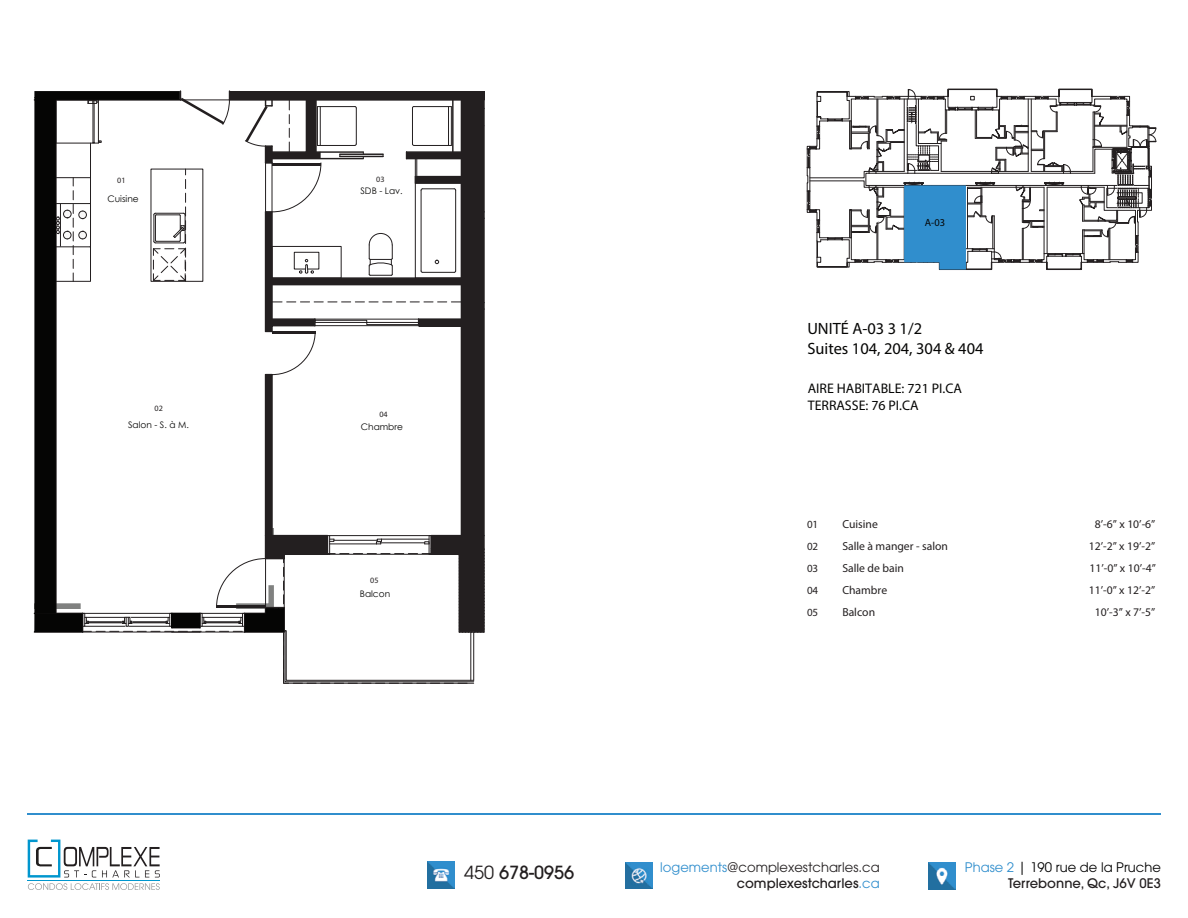
<style>
.page{position:relative;width:1188px;height:918px;background:#fff}
.page>*{position:absolute;margin:0;border:0;box-sizing:border-box;transform-origin:0 0}
.t1{font:500 18px "ITC Avant Garde Pro";color:#231f20}
.t2{font:16.35px/19.6px "Avant Garde";color:#050504}
.t3{font:600 13.95px/16.6px "Avant Garde";color:#050504}
.t4{font:13.2px/15.8px "ITC Avant Garde Pro";color:#231f20;text-align:right}
.t5{font:500 13.2px/15.8px "ITC Avant Garde Pro";color:#231f20;text-align:right}
.t6{font:500 11.7px "Avant Garde";color:#231f20}
.t7{font:500 10.95px/21.9px "Avant Garde";color:#231f20;text-align:justify}
.t8{font:600 10.5px "Avant Garde";color:#050504}
.t9{font:9px "Century Gothic";color:#050504}
.t10{font:500 8.1px "Avant Garde";color:#231f20}
.s1{font-weight:600}
.s2{font-weight:400}
.s3{color:#308ecd}
.s4{font-weight:500}
.s5{font-weight:400;color:#308ecd}
.s6{font-weight:400;color:#000}
</style>
<div class="page">
<hr style="left:27px;top:813px;width:1134px;height:1px;background:#308ecd">
<svg style="left:28px;top:840px;width:132px;height:50px"></svg>
<img style="left:427px;top:862px;width:27px;height:27px">
<img style="left:626px;top:862px;width:27px;height:27px">
<img style="left:929px;top:863px;width:27px;height:27px">
<svg style="left:34px;top:91px;width:451px;height:593px"></svg>
<div style="left:230px;top:91px;width:255px;height:9px;background:#231f20"></div>
<svg style="left:807px;top:89px;width:349px;height:181px"></svg>
<p class="t10" style="left:117px;top:175px;width:10px">01</p>
<p class="t10" style="left:376px;top:174px;width:10px">03</p>
<p class="t9" style="left:107px;top:192px;width:33px">Cuisine</p>
<p class="t9" style="left:360px;top:184px;width:44px">SDB - Lav.</p>
<p class="t8" style="left:925px;top:216px;width:22px">A-03</p>
<p class="t10" style="left:155px;top:403px;width:10px">02</p>
<p class="t10" style="left:379px;top:409px;width:10px">04</p>
<p class="t2" style="left:807px;top:319px;width:178px"><span class="s1">UNITÉ A-03 3 1/2<br></span>Suites 104, 204, 304 &amp; 404</p>
<p class="t3" style="left:808px;top:380px;width:156px">AIRE HABITABLE: 721 PI.CA<br>TERRASSE: 76 PI.CA</p>
<p class="t9" style="left:128px;top:418px;width:62px">Salon - S. à M.</p>
<p class="t9" style="left:361px;top:420px;width:44px">Chambre</p>
<p class="t10" style="left:370px;top:575px;width:10px">05</p>
<p class="t9" style="left:360px;top:588px;width:32px">Balcon</p>
<p class="t7" style="left:807px;top:514px;width:13px">01<br>02<br>03<br>04<br>05</p>
<p class="t6" style="left:842px;top:517px;width:37px">Cuisine</p>
<p class="t6" style="left:1095px;top:517px;width:62px">8’-6” x 10’-6”</p>
<p class="t6" style="left:842px;top:539px;width:107px">Salle à manger - salon</p>
<p class="t6" style="left:1089px;top:539px;width:68px">12’-2” x 19’-2”</p>
<p class="t6" style="left:842px;top:561px;width:63px">Salle de bain</p>
<p class="t6" style="left:1089px;top:561px;width:68px">11’-0” x 10’-4”</p>
<p class="t6" style="left:842px;top:583px;width:46px">Chambre</p>
<p class="t6" style="left:1089px;top:583px;width:68px">11’-0” x 12’-2”</p>
<p class="t6" style="left:842px;top:605px;width:34px">Balcon</p>
<p class="t6" style="left:1095px;top:605px;width:62px">10’-3” x 7’-5”</p>
<h1 class="t1" style="left:464px;top:861px;width:111px"><span class="s2">450</span> 678-0956</h1>
<p class="t4" style="left:660px;top:859px;width:221px"><span class="s3">logements</span>@complexestcharles.ca <span class="s4">complexestcharles</span><span class="s3">.ca</span></p>
<p class="t5" style="left:965px;top:859px;width:198px"><span class="s5">Phase 2</span> <span class="s6">| 190 rue de la Pruche<br></span>Terrebonne, Qc, J6V 0E3</p>
</div>
